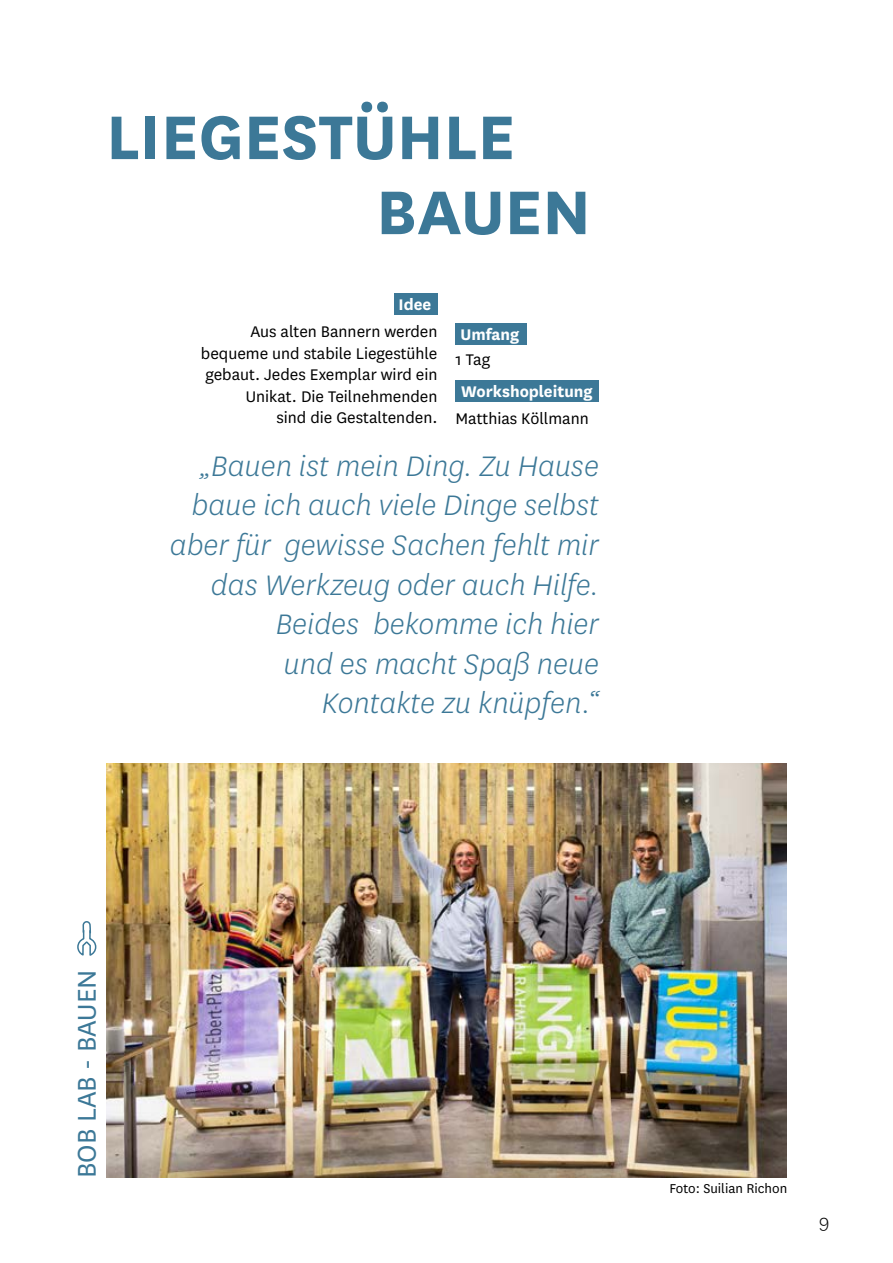
<style>
.page{position:relative;width:893px;height:1263px;background:#fff}
.page>*{position:absolute;margin:0;border:0;box-sizing:border-box;transform-origin:0 0}
.t1{font:700 72px/75px "National";color:#3c7897}
.t2{font:italic 300 33px/39.6px "National";color:#3c7897;text-align:right}
.t3{font:30px "National";color:#3c7897}
.t4{font:300 21px "National";color:#000}
.t5{font:18px/21.6px "National";color:#000;text-align:right}
.t6{font:700 18px "National";color:#fff}
.t7{font:15px "National";color:#000}
</style>
<div class="page">
<img style="left:106px;top:763px;width:680px;height:415px">
<svg style="left:77px;top:921px;width:20px;height:35px"></svg>
<div style="left:455px;top:380px;width:144px;height:22px;background:#3c7897"></div>
<div style="left:394px;top:293px;width:43px;height:22px;background:#3c7897"></div>
<div style="left:455px;top:324px;width:72px;height:21px;background:#3c7897"></div>
<h1 class="t1" style="left:376px;top:94px;width:216px;text-indent:-270px">LIEGESTÜHLE<br>BAUEN</h1>
<p class="t6" style="left:398px;top:292px;width:34px">Idee</p>
<p class="t5" style="left:201px;top:320px;width:238px">Aus alten Bannern werden bequeme und stabile Liegestühle gebaut. Jedes Exemplar wird ein<br>Unikat. Die Teilnehmenden<br>sind die Gestaltenden.</p>
<p class="t6" style="left:460px;top:322px;width:60px">Umfang</p>
<p class="t5" style="left:455px;top:348px;width:36px">1 Tag</p>
<p class="t6" style="left:461px;top:378px;width:133px">Workshopleitung</p>
<p class="t5" style="left:455px;top:407px;width:135px">Matthias Köllmann</p>
<p class="t2" style="left:170px;top:445px;width:431px">„Bauen ist mein Ding. Zu Hause baue ich auch viele Dinge selbst aber für gewisse Sachen fehlt mir das Werkzeug oder auch Hilfe.<br>Beides bekomme ich hier<br>und es macht Spaß neue<br>Kontakte zu knüpfen.“</p>
<p class="t3" style="left:67px;top:1178px;width:210px;rotate:-90deg">BOB LAB - BAUEN</p>
<p class="t7" style="left:669px;top:1178px;width:119px">Foto: Suilian Richon</p>
<p class="t4" style="left:819px;top:1208px;width:12px">9</p>
</div>
